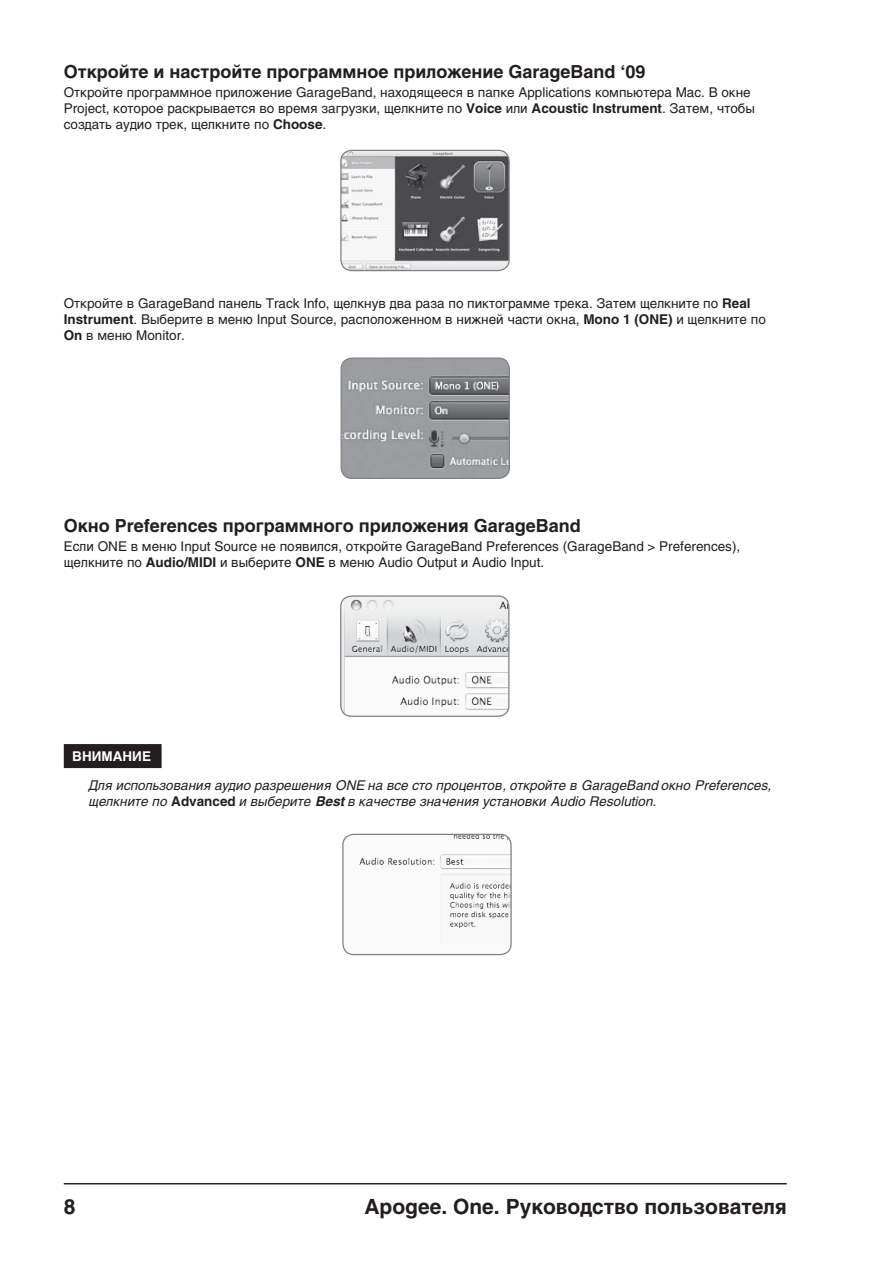
<style>
.page{position:relative;width:893px;height:1263px;background:#fff}
.page>*{position:absolute;margin:0;border:0;box-sizing:border-box;transform-origin:0 0}
.t1{font:700 21px "Helvetica";color:#231f20}
.t2{font:700 18px "Helvetica";color:#231f20}
.t3{font:13.5px/16.2px "Helvetica";color:#231f20}
.t4{font:italic 13.5px/16.2px "Helvetica";color:#231f20}
.t5{font:700 13.5px "Helvetica";color:#fff}
.s1{font-weight:700}
.s2{font-weight:700;font-style:normal}
</style>
<div class="page">
<hr style="left:64px;top:1183px;width:723px;height:1px;background:#231f20">
<div style="left:64px;top:744px;width:98px;height:24px;background:#231f20"></div>
<img style="left:341px;top:150px;width:168px;height:121px;border-radius:11px">
<div style="left:340px;top:150px;width:170px;height:121px;border:1px solid #808284;border-radius:11px"></div>
<img style="left:341px;top:358px;width:168px;height:120px;border-radius:11px">
<div style="left:341px;top:358px;width:169px;height:121px;border:1px solid #808284;border-radius:11px"></div>
<img style="left:341px;top:596px;width:168px;height:120px;border-radius:11px">
<div style="left:340px;top:595px;width:169px;height:122px;border:1px solid #808284;border-radius:11px"></div>
<img style="left:343px;top:834px;width:168px;height:121px;border-radius:11px">
<div style="left:342px;top:834px;width:170px;height:121px;border:1px solid #808284;border-radius:11px"></div>
<h2 class="t2" style="left:64px;top:65px;width:583px">Откройте и настройте программное приложение GarageBand ‘09</h2>
<p class="t3" style="left:64px;top:86px;width:693px">Откройте программное приложение GarageBand, находящееся в папке Applications компьютера Mac. В окне<br>Project, которое раскрывается во время загрузки, щелкните по <span class="s1">Voice</span> или <span class="s1">Acoustic Instrument</span>. Затем, чтобы создать аудио трек, щелкните по <span class="s1">Choose</span>.</p>
<p class="t3" style="left:64px;top:296px;width:703px">Откройте в GarageBand панель Track Info, щелкнув два раза по пиктограмме трека. Затем щелкните по <span class="s1">Real<br>Instrument</span>. Выберите в меню Input Source, расположенном в нижней части окна, <span class="s1">Mono 1 (ONE)</span> и щелкните по<br><span class="s1">On</span> в меню Monitor.</p>
<h2 class="t2" style="left:64px;top:519px;width:519px">Окно Preferences программного приложения GarageBand</h2>
<p class="t3" style="left:64px;top:539px;width:678px">Если ONE в меню Input Source не появился, откройте GarageBand Preferences (GarageBand &gt; Preferences), щелкните по <span class="s1">Audio/MIDI</span> и выберите <span class="s1">ONE</span> в меню Audio Output и Audio Input.</p>
<p class="t5" style="left:72px;top:751px;width:80px">ВНИМАНИЕ</p>
<p class="t4" style="left:89px;top:779px;width:683px">Для использования аудио разрешения ONE на все сто процентов, откройте в GarageBand окно Preferences, щелкните по <span class="s2">Advanced</span> и выберите <span class="s1">Best</span> в качестве значения установки Audio Resolution.</p>
<h1 class="t1" style="left:64px;top:1199px;width:13px">8</h1>
<h1 class="t1" style="left:364px;top:1199px;width:424px">Apogee. One. Руководство пользователя</h1>
</div>
